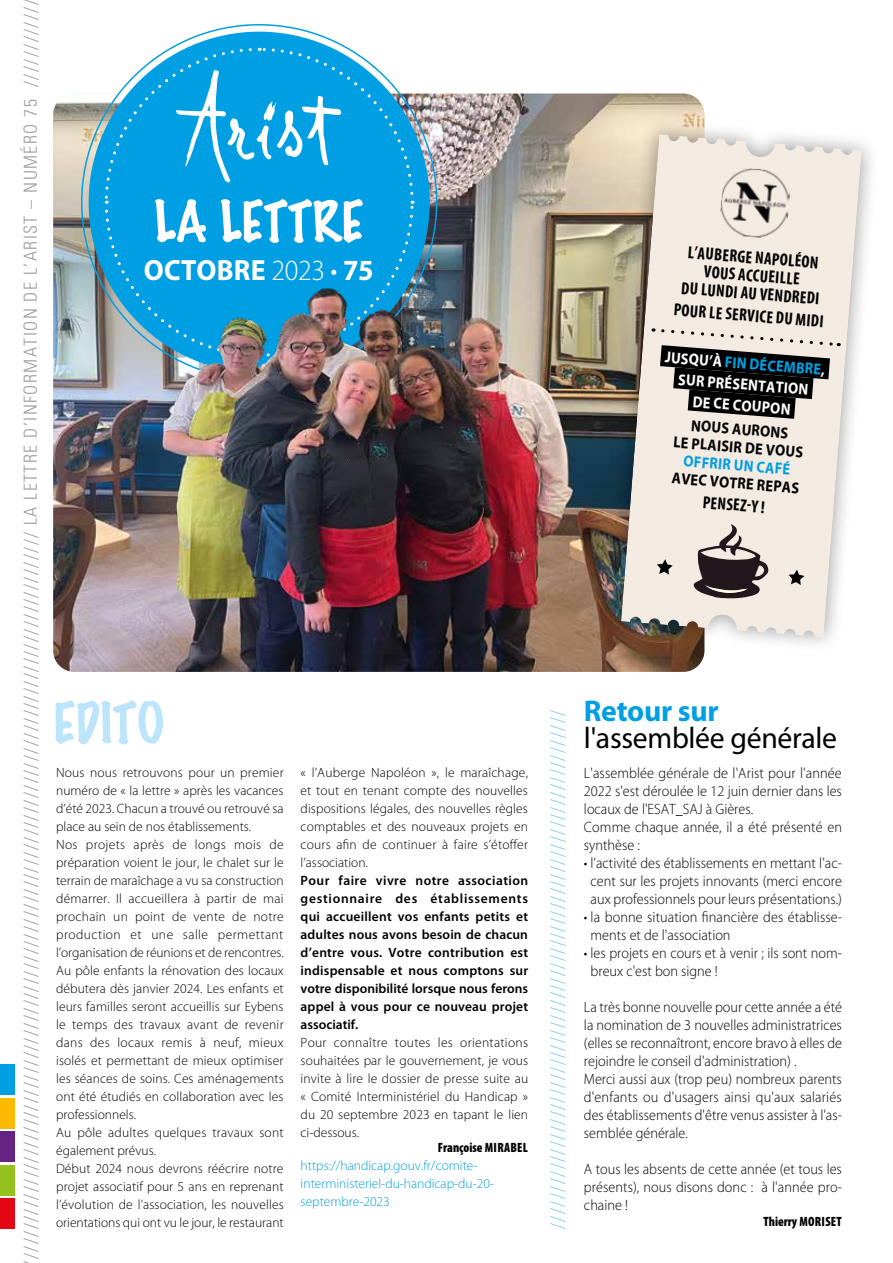
<style>
.page{position:relative;width:893px;height:1263px;background:#fff}
.page>*{position:absolute;margin:0;border:0;box-sizing:border-box;transform-origin:0 0}
.t1{font:100 51px "Marker Felt";color:#fff}
.t2{font:100 51px "Marker Felt";color:#bce4fa}
.t3{font:30px "Myriad Pro";letter-spacing:-.01em;color:#000}
.t4{font:700 30px "Myriad Pro";letter-spacing:-.01em;color:#009fe3}
.t5{font:700 29.4px "Myriad Pro";letter-spacing:.01em;color:#fff;scale:.95 1}
.t6{font:300 condensed 18px "Univers LT Std";letter-spacing:.08em;color:#9d9d9c}
.t7{font:300 condensed 18px "Univers LT Std";color:#83d0f5}
.t8{font:700 condensed 17.55px/18px "Myriad Pro";color:#000;text-align:center;scale:.95 1}
.t9{font:700 15.9px/21.1px "Myriad Pro";color:#fff;text-align:center;scale:.89 1}
.t10{font:700 15.9px/18px "Myriad Pro";color:#000;text-align:center;scale:.89 1}
.t11{font:700 15.9px "Myriad Pro";color:#009fe3;scale:.89 1}
.t12{font:300 15px/18px "Myriad Pro";color:#000;scale:.95 1}
.t13{font:300 13.5px/18px "Myriad Pro";letter-spacing:.005em;color:#000;text-align:justify}
.t14{font:600 13.5px/18px "Myriad Pro";letter-spacing:.01em;color:#000;text-align:justify}
.t15{font:300 13.5px/18px "Myriad Pro";color:#009fe3}
.t16{font:900 condensed 13.5px "Myriad Pro";color:#000;scale:.96 1}
.s1{font-weight:300}
.s2{color:#009fe3}
</style>
<div class="page">
<img style="left:53px;top:94px;width:651px;height:578px">
<div style="left:603px;top:117px;width:277px;height:538px;background:#000;opacity:.4"></div>
<svg style="left:621px;top:134px;width:241px;height:503px;background:#e5ddd5"></svg>
<svg style="left:89px;top:32px;width:341px;height:341px;background:#2596ca"></svg>
<svg style="left:103px;top:46px;width:312px;height:312px;background:#26a2d7"></svg>
<div style="left:0;top:1065px;width:15px;height:30px;background:#009fe3"></div>
<div style="left:0;top:1098px;width:15px;height:30px;background:#fbba00"></div>
<div style="left:0;top:1132px;width:15px;height:30px;background:#662383"></div>
<div style="left:0;top:1165px;width:15px;height:30px;background:#95c11f"></div>
<div style="left:0;top:1199px;width:15px;height:30px;background:#e30613"></div>
<svg style="left:638px;top:327px;width:214px;height:104px;background:#8f8a85"></svg>
<svg style="left:693px;top:524px;width:75px;height:74px;background:#8e8582"></svg>
<svg style="left:789px;top:569px;width:15px;height:16px"></svg>
<svg style="left:657px;top:559px;width:16px;height:16px"></svg>
<img style="left:718px;top:166px;width:74px;height:74px">
<h3 class="t6" style="left:20px;top:1259px;width:1261px;rotate:-90deg">////////////////////////////////////////////////////////////////////////////////////////////////// LA LETTRE D’INFORMATION DE L’ARIST – NUMÉRO 75 ////////////</h3>
<h1 class="t1" style="left:154px;top:181px;width:211px">LA LETTRE</h1>
<h3 class="t5" style="left:144px;top:254px;width:243px">OCTOBRE <span class="s1">2023 •</span> 75</h3>
<h1 class="t2" style="left:53px;top:682px;width:113px">EDITO</h1>
<p class="t13" style="left:56px;top:763px;width:229px;text-align:left">Nous nous retrouvons pour un premier numéro de « la lettre » après les vacances d’été 2023. Chacun a trouvé ou retrouvé sa place au sein de nos établissements.<br>Nos projets après de longs mois de préparation voient le jour, le chalet sur le terrain de maraîchage a vu sa construction démarrer. Il accueillera à partir de mai prochain un point de vente de notre production et une salle permettant l’organisation de réunions et de rencontres.<br>Au pôle enfants la rénovation des locaux débutera dès janvier 2024. Les enfants et leurs familles seront accueillis sur Eybens le temps des travaux avant de revenir dans des locaux remis à neuf, mieux isolés et permettant de mieux optimiser les séances de soins. Ces aménagements ont été étudiés en collaboration avec les professionnels.<br>Au pôle adultes quelques travaux sont également prévus.<br>Début 2024 nous devrons réécrire notre projet associatif pour 5 ans en reprenant l’évolution de l’association, les nouvelles orientations qui ont vu le jour, le restaurant</p>
<p class="t13" style="left:301px;top:763px;width:229px">« l’Auberge Napoléon », le maraîchage, et tout en tenant compte des nouvelles dispositions légales, des nouvelles règles comptables et des nouveaux projets en cours afin de continuer à faire s’étoffer l’association.</p>
<p class="t14" style="left:301px;top:871px;width:229px">Pour faire vivre notre association gestionnaire des établissements qui accueillent vos enfants petits et adultes nous avons besoin de chacun d’entre vous. Votre contribution est indispensable et nous comptons sur votre disponibilité lorsque nous ferons appel à vous pour ce nouveau projet associatif.</p>
<p class="t13" style="left:301px;top:1033px;width:229px">Pour connaître toutes les orientations souhaitées par le gouvernement, je vous invite à lire le dossier de presse suite au « Comité Interministériel du Handicap » du 20 septembre 2023 en tapant le lien ci-dessous.</p>
<p class="t16" style="left:438px;top:1139px;width:95px">Françoise MIRABEL</p>
<p class="t15" style="left:301px;top:1157px;width:195px">https://handicap.gouv.fr/comite&shy;interministeriel-du-handicap-du-20- septembre-2023</p>
<p class="t8" style="left:685px;top:243px;width:147px;rotate:5deg">L’AUBERGE NAPOLÉON<br>VOUS ACCUEILLE<br>DU LUNDI AU VENDREDI</p>
<p class="t8" style="left:675px;top:300px;width:160px;rotate:5deg">POUR LE SERVICE DU MIDI</p>
<p class="t9" style="left:666px;top:346px;width:182px;rotate:5deg">JUSQU’À <span class="s2">FIN DÉCEMBRE</span>,<br>SUR PRÉSENTATION<br>DE CE COUPON</p>
<p class="t10" style="left:676px;top:415px;width:148px;rotate:5deg">NOUS AURONS<br>LE PLAISIR DE VOUS</p>
<p class="t11" style="left:684px;top:451px;width:122px;rotate:5deg">OFFRIR UN CAFÉ</p>
<p class="t10" style="left:673px;top:469px;width:145px;rotate:5deg">AVEC VOTRE REPAS</p>
<p class="t8" style="left:704px;top:493px;width:67px;rotate:5deg">PENSEZ-Y !</p>
<h3 class="t7" style="left:546px;top:1229px;width:521px;rotate:-90deg">//////////////////////////////////////////////////////////////////////</h3>
<h2 class="t4" style="left:584px;top:694px;width:136px">Retour sur</h2>
<h2 class="t3" style="left:584px;top:721px;width:255px">l'assemblée générale</h2>
<p class="t12" style="left:584px;top:764px;width:273px">L'assemblée générale de l'Arist pour l'année 2022 s'est déroulée le 12 juin dernier dans les locaux de l'ESAT_SAJ à Gières.<br>Comme chaque année, il a été présenté en synthèse :</p>
<p class="t12" style="left:584px;top:854px;width:273px;text-align:center">• l’activité des établissements en mettant l'ac&shy;cent sur les projets innovants (merci encore aux professionnels pour leurs présentations.)</p>
<p class="t12" style="left:591px;top:908px;width:266px;text-indent:-7px">• la bonne situation financière des établisse&shy;ments et de l'association</p>
<p class="t12" style="left:591px;top:944px;width:266px;text-indent:-7px">• les projets en cours et à venir ; ils sont nom&shy;breux c'est bon signe !</p>
<p class="t12" style="left:584px;top:998px;width:273px">La très bonne nouvelle pour cette année a été la nomination de 3 nouvelles administratrices (elles se reconnaîtront, encore bravo à elles de rejoindre le conseil d'administration) .<br>Merci aussi aux (trop peu) nombreux parents d'enfants ou d'usagers ainsi qu'aux salariés des établissements d'être venus assister à l'as&shy;semblée générale.</p>
<p class="t12" style="left:584px;top:1160px;width:273px;text-align:justify">A tous les absents de cette année (et tous les présents), nous disons donc : à l'année pro&shy;chaine !</p>
<p class="t16" style="left:763px;top:1212px;width:83px">Thierry MORISET</p>
</div>
